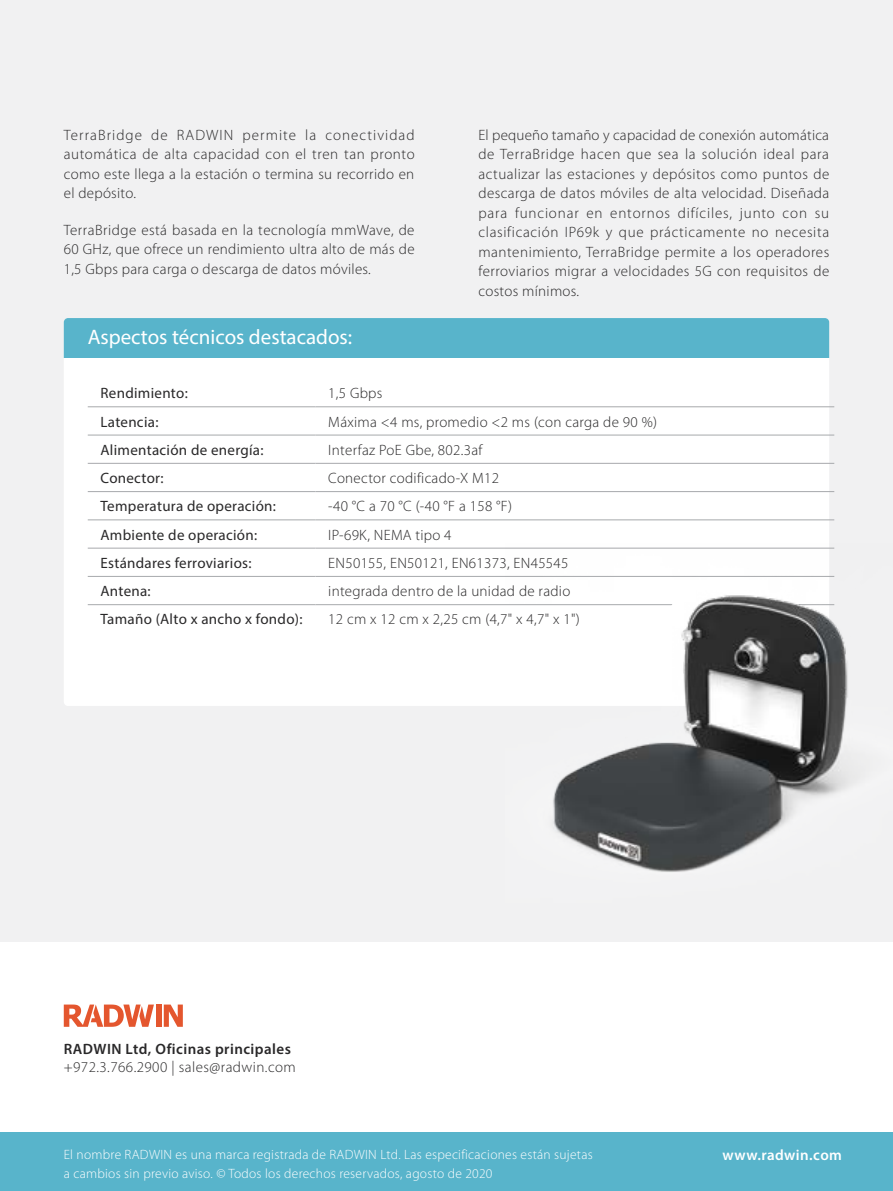
<style>
.page{position:relative;width:893px;height:1191px;background:#fff}
.page>*{position:absolute;margin:0;border:0;box-sizing:border-box;transform-origin:0 0}
.t1{font:21px "Myriad Pro";color:#fff}
.t2{font:300 15px/19.5px "Myriad Pro";letter-spacing:.02em;color:#292829;text-align:justify}
.t3{font:15px "Myriad Pro";letter-spacing:.02em;color:#292829}
.t4{font:600 15px "Myriad Pro";letter-spacing:.03em;color:#292829}
.t5{font:600 15px "Myriad Pro";letter-spacing:.03em;color:#fff}
.t6{font:300 13.5px "Myriad Pro";letter-spacing:.02em;color:#fff}
</style>
<div class="page">
<div style="left:0;top:0;width:893px;height:941px;background:#f1f1f2"></div>
<div style="left:0;top:1132px;width:893px;height:59px;background:#58b4cb"></div>
<div style="left:156px;top:1004px;width:5px;height:22px;background:#e4562e"></div>
<svg style="left:164px;top:1004px;width:19px;height:22px"></svg>
<svg style="left:64px;top:1004px;width:90px;height:22px"></svg>
<div style="left:64px;top:318px;width:765px;height:388px;background:#fff;border-radius:4px"></div>
<div style="left:64px;top:318px;width:765px;height:39px;background:#58b4cb"></div>
<hr style="left:88px;top:406px;width:227px;height:1px;background:#a7a9ac">
<hr style="left:315px;top:406px;width:519px;height:1px;background:#a7a9ac">
<hr style="left:88px;top:435px;width:227px;height:1px;background:#a7a9ac">
<hr style="left:315px;top:435px;width:519px;height:1px;background:#a7a9ac">
<hr style="left:88px;top:463px;width:227px;height:1px;background:#a7a9ac">
<hr style="left:315px;top:463px;width:519px;height:1px;background:#a7a9ac">
<hr style="left:88px;top:491px;width:227px;height:1px;background:#a7a9ac">
<hr style="left:315px;top:491px;width:519px;height:1px;background:#a7a9ac">
<hr style="left:88px;top:519px;width:227px;height:1px;background:#a7a9ac">
<hr style="left:315px;top:519px;width:519px;height:1px;background:#a7a9ac">
<hr style="left:88px;top:548px;width:227px;height:1px;background:#a7a9ac">
<hr style="left:315px;top:548px;width:519px;height:1px;background:#a7a9ac">
<hr style="left:88px;top:576px;width:227px;height:1px;background:#a7a9ac">
<hr style="left:315px;top:576px;width:519px;height:1px;background:#a7a9ac">
<hr style="left:88px;top:604px;width:227px;height:1px;background:#a7a9ac">
<hr style="left:315px;top:604px;width:519px;height:1px;background:#a7a9ac">
<img style="left:505px;top:547px;width:343px;height:325px">
<p class="t2" style="left:64px;top:125px;width:352px">TerraBridge de RADWIN permite la conectividad automática de alta capacidad con el tren tan pronto como este llega a la estación o termina su recorrido en el depósito.</p>
<p class="t2" style="left:64px;top:220px;width:352px">TerraBridge está basada en la tecnología mmWave, de 60 GHz, que ofrece un rendimiento ultra alto de más de 1,5 Gbps para carga o descarga de datos móviles.</p>
<p class="t2" style="left:478px;top:125px;width:352px">El pequeño tamaño y capacidad de conexión automática de TerraBridge hacen que sea la solución ideal para actualizar las estaciones y depósitos como puntos de descarga de datos móviles de alta velocidad. Diseñada para funcionar en entornos difíciles, junto con su clasificación IP69k y que prácticamente no necesita mantenimiento, TerraBridge permite a los operadores ferroviarios migrar a velocidades 5G con requisitos de costos mínimos.</p>
<h1 class="t1" style="left:88px;top:324px;width:266px">Aspectos técnicos destacados:</h1>
<p class="t3" style="left:101px;top:384px;width:89px">Rendimiento:</p>
<p class="t2" style="left:328px;top:383px;width:56px">1,5 Gbps</p>
<p class="t3" style="left:101px;top:412px;width:59px">Latencia:</p>
<p class="t2" style="left:328px;top:412px;width:330px">Máxima &lt;4 ms, promedio &lt;2 ms (con carga de 90 %)</p>
<p class="t3" style="left:101px;top:440px;width:164px">Alimentación de energía:</p>
<p class="t2" style="left:328px;top:440px;width:156px">Interfaz PoE Gbe, 802.3af</p>
<p class="t3" style="left:101px;top:469px;width:65px">Conector:</p>
<p class="t2" style="left:328px;top:468px;width:172px">Conector codificado-X M12</p>
<p class="t3" style="left:101px;top:497px;width:177px">Temperatura de operación:</p>
<p class="t2" style="left:328px;top:496px;width:185px">-40 °C a 70 °C (-40 °F a 158 °F)</p>
<p class="t3" style="left:101px;top:525px;width:158px">Ambiente de operación:</p>
<p class="t2" style="left:328px;top:525px;width:125px">IP-69K, NEMA tipo 4</p>
<p class="t3" style="left:101px;top:553px;width:153px">Estándares ferroviarios:</p>
<p class="t2" style="left:328px;top:553px;width:242px">EN50155, EN50121, EN61373, EN45545</p>
<p class="t3" style="left:101px;top:582px;width:52px">Antena:</p>
<p class="t2" style="left:328px;top:581px;width:244px">integrada dentro de la unidad de radio</p>
<p class="t3" style="left:101px;top:610px;width:203px">Tamaño (Alto x ancho x fondo):</p>
<p class="t2" style="left:328px;top:609px;width:253px">12 cm x 12 cm x 2,25 cm (4,7" x 4,7" x 1")</p>
<p class="t4" style="left:64px;top:1039px;width:229px">RADWIN Ltd, Oficinas principales</p>
<p class="t2" style="left:64px;top:1057px;width:234px">+972.3.766.2900 | sales@radwin.com</p>
<p class="t6" style="left:64px;top:1146px;width:530px">El nombre RADWIN es una marca registrada de RADWIN Ltd. Las especificaciones están sujetas</p>
<p class="t5" style="left:722px;top:1145px;width:121px">www.radwin.com</p>
<p class="t6" style="left:64px;top:1165px;width:430px">a cambios sin previo aviso. © Todos los derechos reservados, agosto de 2020</p>
</div>
